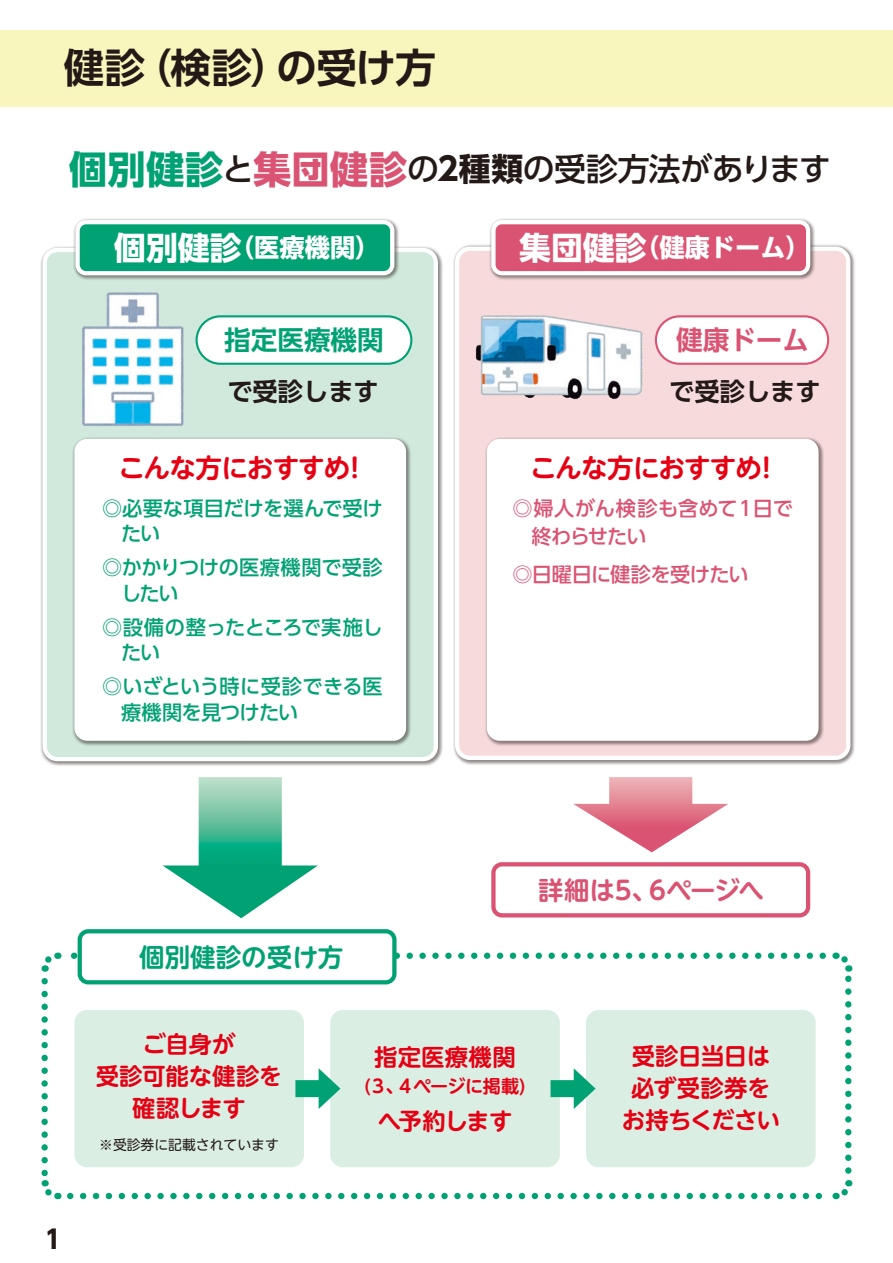
<style>
.page{position:relative;width:893px;height:1263px;background:#fff}
.page>*{position:absolute;margin:0;border:0;box-sizing:border-box;transform-origin:0 0}
.t1{font:700 40.35px "UD Shin Go Pr 6 De";letter-spacing:-.01em;color:#231916}
.t2{font:500 31.95px "UD Shin Go Pr 6";letter-spacing:-.015em;color:#231916}
.t3{font:700 26.55px "UD Shin M Go Pr 6 N De";letter-spacing:-.03em;color:#e60013}
.t4{font:700 26.55px "UD Shin Go Pr 6 De";color:#00a273}
.t5{font:700 26.55px "UD Shin Go Pr 6 De";color:#db5372}
.t6{font:700 25.5px "UD Shin M Go Pr 6 N De";letter-spacing:-.005em;color:#db5372}
.t7{font:700 25.5px "UD Shin M Go Pr 6 N De";color:#00a273}
.t8{font:700 25.5px "UD Shin Go Pr 6";color:#231916}
.t9{font:700 25.2px "UD Shin Go Pr 6";color:#fff}
.t10{font:700 25.2px "UD Shin Go Pr 6 De";color:#231916}
.t11{font:700 23.4px/32px "UD Shin M Go Pr 6 N De";letter-spacing:-.015em;color:#e60013;text-align:center}
.t12{font:500 20.25px/25.5px "UD Shin Go Pr 6";letter-spacing:-.015em;color:#00a273}
.t13{font:500 20.25px/28.7px "UD Shin Go Pr 6";letter-spacing:-.03em;color:#db5372}
.t14{font:700 18px "UD Shin M Go Pr 6 N De";letter-spacing:-.035em;color:#e60013}
.t15{font:13.8px "UD Shin M Go Pr 6 N";color:#231916}
.s1{font-weight:700;font-size:38.25px;color:#00a273}
.s2{font-weight:700;font-size:38.25px;color:#db5372}
.s3{font-weight:700}
.s4{font-size:31.95px}
</style>
<div class="page">
<div style="left:40px;top:245px;width:404px;height:522px;background:#231916;opacity:.5"></div>
<div style="left:45px;top:250px;width:391px;height:509px;background:#d0e9dc;border-radius:13px"></div>
<div style="left:43px;top:248px;width:395px;height:513px;border:4px solid #fff;border-radius:13px"></div>
<div style="left:72px;top:436px;width:340px;height:310px;background:#231916;opacity:.5"></div>
<div style="left:74px;top:439px;width:332px;height:302px;background:#fff;border-radius:13px"></div>
<div style="left:0;top:30px;width:893px;height:76px;background:#f8f6bc"></div>
<svg style="left:70px;top:1193px;width:752px;height:6px"></svg>
<svg style="left:71px;top:952px;width:752px;height:7px"></svg>
<svg style="left:41px;top:981px;width:20px;height:219px"></svg>
<svg style="left:836px;top:1180px;width:17px;height:20px"></svg>
<svg style="left:832px;top:952px;width:21px;height:218px"></svg>
<svg style="left:41px;top:952px;width:17px;height:20px"></svg>
<div style="left:453px;top:244px;width:403px;height:521px;background:#231916;opacity:.5"></div>
<div style="left:457px;top:249px;width:391px;height:509px;background:#f7dadc;border-radius:13px"></div>
<div style="left:455px;top:247px;width:395px;height:513px;border:4px solid #fff;border-radius:13px"></div>
<div style="left:73px;top:218px;width:327px;height:63px;background:#231916;opacity:.5"></div>
<div style="left:78px;top:222px;width:314px;height:51px;background:#00a273;border-radius:9px"></div>
<div style="left:75px;top:220px;width:319px;height:55px;border:4px solid #fff;border-radius:9px"></div>
<div style="left:80px;top:931px;width:314px;height:51px;background:#fff;border-radius:9px"></div>
<div style="left:78px;top:929px;width:318px;height:55px;border:4px solid #00a273;border-radius:9px"></div>
<div style="left:489px;top:218px;width:327px;height:63px;background:#231916;opacity:.5"></div>
<div style="left:493px;top:222px;width:315px;height:51px;background:#db5372;border-radius:9px"></div>
<div style="left:491px;top:220px;width:319px;height:55px;border:4px solid #fff;border-radius:9px"></div>
<div style="left:491px;top:862px;width:319px;height:55px;border:4px solid #db5372;border-radius:9px"></div>
<svg style="left:163px;top:777px;width:155px;height:141px"></svg>
<svg style="left:573px;top:777px;width:155px;height:75px"></svg>
<div style="left:484px;top:436px;width:340px;height:310px;background:#231916;opacity:.5"></div>
<div style="left:487px;top:439px;width:332px;height:302px;background:#fff;border-radius:13px"></div>
<img style="left:82px;top:292px;width:102px;height:134px">
<img style="left:475px;top:315px;width:168px;height:85px">
<div style="left:197px;top:316px;width:214px;height:48px;background:#fff;border-radius:24px"></div>
<div style="left:196px;top:315px;width:216px;height:50px;border:2px solid #00a273;border-radius:24px"></div>
<div style="left:656px;top:316px;width:172px;height:48px;background:#fff;border-radius:24px"></div>
<div style="left:655px;top:315px;width:174px;height:50px;border:2px solid #db5372;border-radius:24px"></div>
<div style="left:74px;top:1010px;width:230px;height:157px;background:#daeee4;border-radius:13px"></div>
<div style="left:586px;top:1010px;width:230px;height:157px;background:#daeee4;border-radius:13px"></div>
<div style="left:330px;top:1010px;width:230px;height:157px;background:#daeee4;border-radius:13px"></div>
<div style="left:295px;top:1080px;width:32px;height:17px;background:#00a273"></div>
<svg style="left:319px;top:1068px;width:21px;height:41px"></svg>
<div style="left:550px;top:1080px;width:32px;height:17px;background:#00a273"></div>
<svg style="left:574px;top:1068px;width:22px;height:41px"></svg>
<h1 class="t1" style="left:64px;top:35px;width:374px">健診（検診）の受け方</h1>
<h2 class="t2" style="left:69px;top:143px;width:763px"><span class="s1">個別健診</span>と<span class="s2">集団健診</span>の<span class="s3">2種類</span>の受診方法があります</h2>
<p class="t9" style="left:114px;top:227px;width:268px"><span class="s4">個別健診</span>（医療機関）</p>
<p class="t9" style="left:519px;top:227px;width:293px"><span class="s4">集団健診</span>（健康ドーム）</p>
<h3 class="t4" style="left:224px;top:318px;width:161px">指定医療機関</h3>
<h3 class="t5" style="left:676px;top:319px;width:134px">健康ドーム</h3>
<p class="t10" style="left:669px;top:371px;width:153px">で受診します</p>
<p class="t10" style="left:227px;top:371px;width:153px">で受診します</p>
<h3 class="t3" style="left:118px;top:445px;width:251px">こんな方におすすめ！</h3>
<p class="t12" style="left:121px;top:495px;width:263px;text-indent:-19px">◎必要な項目だけを選んで受けたい</p>
<p class="t12" style="left:121px;top:554px;width:263px;text-indent:-19px">◎かかりつけの医療機関で受診したい</p>
<p class="t12" style="left:121px;top:614px;width:263px;text-indent:-19px">◎設備の整ったところで実施したい</p>
<p class="t12" style="left:121px;top:673px;width:263px;text-indent:-19px">◎いざという時に受診できる医療機関を見つけたい</p>
<h3 class="t3" style="left:530px;top:445px;width:251px">こんな方におすすめ！</h3>
<p class="t13" style="left:531px;top:493px;width:263px;text-indent:-19px">◎婦人がん検診も含めて１日で終わらせたい</p>
<p class="t13" style="left:512px;top:559px;width:238px">◎日曜日に健診を受けたい</p>
<p class="t8" style="left:45px;top:1219px;width:18px">1</p>
<p class="t7" style="left:139px;top:935px;width:206px">個別健診の受け方</p>
<p class="t6" style="left:538px;top:868px;width:227px">詳細は5、6ページへ</p>
<p class="t11" style="left:96px;top:1026px;width:188px">ご自身が<br>受診可能な健診を確認します</p>
<p class="t15" style="left:99px;top:1133px;width:181px">※受診券に記載されています</p>
<p class="t11" style="left:374px;top:1040px;width:143px">指定医療機関</p>
<p class="t14" style="left:364px;top:1071px;width:163px">(３、４ページに掲載)</p>
<p class="t11" style="left:378px;top:1103px;width:136px">へ予約します</p>
<p class="t11" style="left:622px;top:1039px;width:160px">受診日当日は必ず受診券をお持ちください</p>
</div>
